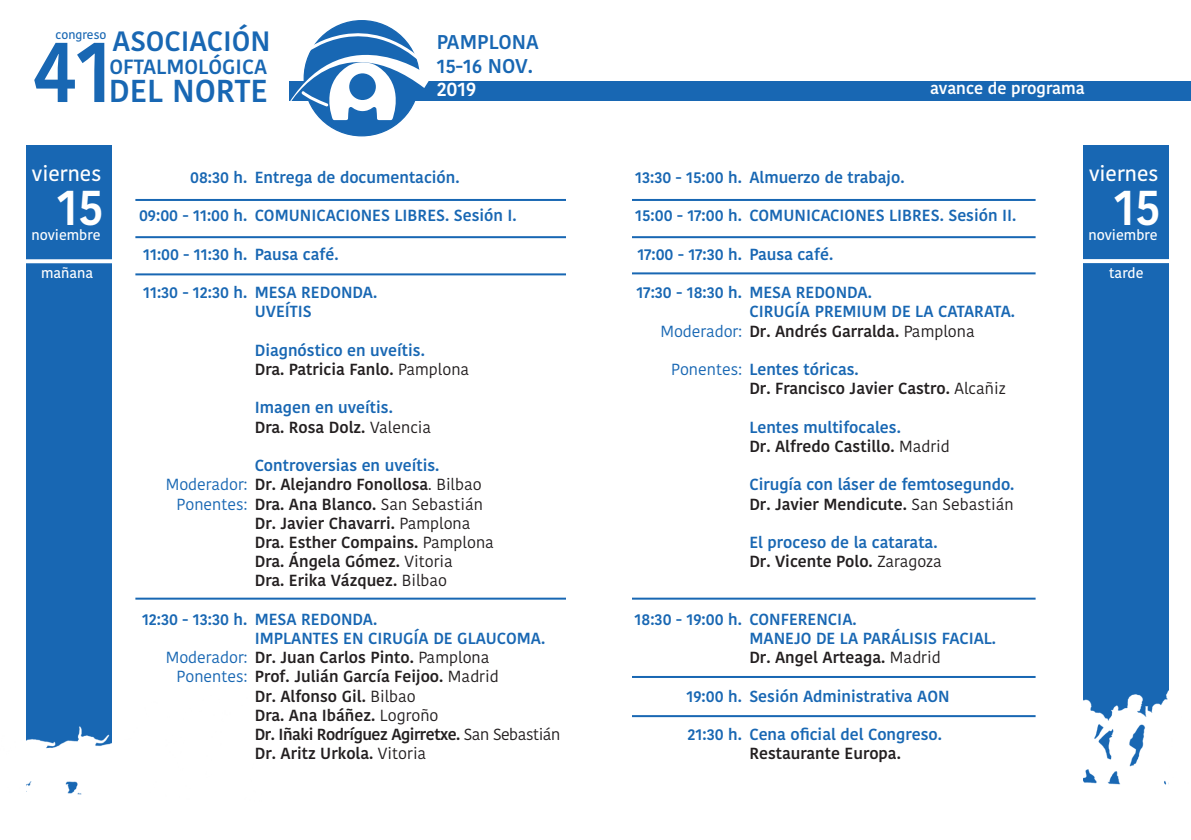
<style>
.page{position:relative;width:1191px;height:840px;background:#fff}
.page>*{position:absolute;margin:0;border:0;box-sizing:border-box;transform-origin:0 0}
.t1{font:600 89px "Kohinoor Bangla";color:#1867b3;scale:.94 1}
.t2{font:600 51.4px "Kohinoor Bangla";color:#fff;scale:.94 1}
.t3{font:600 31.6px "Kohinoor Bangla";color:#1867b3}
.t4{font:600 27.8px "Kohinoor Bangla";color:#1867b3}
.t5{font:500 20.8px "Kohinoor Bangla";color:#fff}
.t6{font:600 20.4px "Kohinoor Bangla";color:#1867b3}
.t7{font:600 19.8px/23.8px "Kohinoor Bangla";color:#1867b3}
.t8{font:600 19.8px "Kohinoor Bangla";color:#fff}
.t9{font:600 16.4px "Kohinoor Bangla";color:#fff}
.t10{font:600 16px/19.2px "Kohinoor Bangla";color:#1867b3}
.t11{font:600 16px/19.2px "Kohinoor Bangla";color:#231f20}
.t12{font:16px/19.2px "Kohinoor Bangla";color:#1867b3;text-align:right}
.t13{font:500 14.2px "Kohinoor Bangla";color:#fff}
.t14{font:500 12.2px "Kohinoor Bangla";color:#1867b3}
.s1{color:#231f20}
.s2{font-weight:400;color:#231f20}
.s3{color:#1867b3}
.s4{font-weight:400}
</style>
<div class="page">
<div style="left:26px;top:145px;width:85px;height:694px;background:#1867b3"></div>
<div style="left:1083px;top:145px;width:85px;height:694px;background:#1867b3"></div>
<div style="left:289px;top:81px;width:902px;height:19px;background:#1867b3"></div>
<img style="left:1083px;top:669px;width:86px;height:170px">
<img style="left:26px;top:683px;width:86px;height:156px">
<div style="left:304px;top:21px;width:115px;height:115px;background:#1867b3;border-radius:50%"></div>
<svg style="left:289px;top:20px;width:142px;height:100px"></svg>
<hr style="left:135px;top:199px;width:431px;height:2px;background:#1867b3">
<hr style="left:135px;top:236px;width:431px;height:2px;background:#1867b3">
<hr style="left:632px;top:199px;width:403px;height:2px;background:#1867b3">
<hr style="left:135px;top:273px;width:431px;height:2px;background:#1867b3">
<hr style="left:135px;top:597px;width:431px;height:2px;background:#1867b3">
<hr style="left:632px;top:236px;width:403px;height:2px;background:#1867b3">
<hr style="left:632px;top:272px;width:403px;height:2px;background:#1867b3">
<hr style="left:632px;top:597px;width:403px;height:2px;background:#1867b3">
<hr style="left:632px;top:675px;width:403px;height:2px;background:#1867b3">
<hr style="left:632px;top:714px;width:403px;height:2px;background:#1867b3">
<svg style="left:1083px;top:259px;width:86px;height:4px"></svg>
<svg style="left:26px;top:259px;width:86px;height:4px"></svg>
<p class="t14" style="left:56px;top:25px;width:52px">congreso</p>
<h3 class="t4" style="left:113px;top:18px;width:159px">ASOCIACIÓN</h3>
<p class="t6" style="left:110px;top:49px;width:159px">OFTALMOLÓGICA</p>
<h3 class="t3" style="left:109px;top:64px;width:160px">DEL NORTE</h3>
<h1 class="t1" style="left:33px;top:-4px;width:87px">41</h1>
<p class="t7" style="left:437px;top:29px;width:104px">PAMPLONA<br>15-16 NOV.</p>
<p class="t8" style="left:437px;top:73px;width:41px">2019</p>
<p class="t9" style="left:930px;top:74px;width:156px">avance de programa</p>
<h3 class="t5" style="left:32px;top:157px;width:71px">viernes</h3>
<h3 class="t5" style="left:1089px;top:157px;width:71px">viernes</h3>
<p class="t10" style="left:255px;top:167px;width:206px">Entrega de documentación.</p>
<p class="t10" style="left:255px;top:205px;width:263px">COMUNICACIONES LIBRES. Sesión I.</p>
<p class="t10" style="left:255px;top:244px;width:85px">Pausa café.</p>
<p class="t10" style="left:255px;top:282px;width:124px">MESA REDONDA.<br>UVEÍTIS</p>
<p class="t10" style="left:255px;top:340px;width:216px">Diagnóstico en uveítis.<br><span class="s1">Dra. Patricia Fanlo.</span> <span class="s2">Pamplona</span></p>
<p class="t10" style="left:255px;top:397px;width:178px">Imagen en uveítis.<br><span class="s1">Dra. Rosa Dolz.</span> <span class="s2">Valencia</span></p>
<p class="t11" style="left:255px;top:455px;width:241px"><span class="s3">Controversias en uveítis.<br></span>Dr. Alejandro Fonollosa<span class="s4">. Bilbao<br></span>Dra. Ana Blanco. <span class="s4">San Sebastián<br></span>Dr. Javier Chavarri. <span class="s4">Pamplona<br></span>Dra. Esther Compains. <span class="s4">Pamplona<br></span>Dra. Ángela Gómez. <span class="s4">Vitoria<br></span>Dra. Erika Vázquez. <span class="s4">Bilbao</span></p>
<p class="t11" style="left:255px;top:608px;width:307px"><span class="s3">MESA REDONDA.<br>IMPLANTES EN CIRUGÍA DE GLAUCOMA.<br></span>Dr. Juan Carlos Pinto. <span class="s4">Pamplona<br></span>Prof. Julián García Feijoo. <span class="s4">Madrid<br></span>Dr. Alfonso Gil. <span class="s4">Bilbao<br></span>Dra. Ana Ibáñez. <span class="s4">Logroño<br></span>Dr. Iñaki Rodríguez Agirretxe. <span class="s4">San Sebastián<br></span>Dr. Aritz Urkola. <span class="s4">Vitoria</span></p>
<p class="t10" style="left:749px;top:167px;width:157px">Almuerzo de trabajo.</p>
<p class="t10" style="left:749px;top:205px;width:268px">COMUNICACIONES LIBRES. Sesión II.</p>
<p class="t10" style="left:749px;top:244px;width:85px">Pausa café.</p>
<p class="t10" style="left:749px;top:282px;width:267px">MESA REDONDA.<br>CIRUGÍA PREMIUM DE LA CATARATA.<br><span class="s1">Dr. Andrés Garralda.</span> <span class="s2">Pamplona</span></p>
<p class="t11" style="left:749px;top:359px;width:258px"><span class="s3">Lentes tóricas.<br></span>Dr. Francisco Javier Castro. <span class="s4">Alcañiz</span></p>
<p class="t10" style="left:749px;top:416px;width:202px">Lentes multifocales.<br><span class="s1">Dr. Alfredo Castillo.</span> <span class="s2">Madrid</span></p>
<p class="t10" style="left:749px;top:474px;width:267px">Cirugía con láser de femtosegundo.<br><span class="s1">Dr. Javier Mendicute.</span> <span class="s2">San Sebastián</span></p>
<p class="t10" style="left:749px;top:532px;width:194px">El proceso de la catarata.<br><span class="s1">Dr. Vicente Polo.</span> <span class="s2">Zaragoza</span></p>
<p class="t10" style="left:190px;top:167px;width:59px">08:30 h.</p>
<p class="t10" style="left:139px;top:205px;width:110px">09:00 - 11:00 h.</p>
<p class="t10" style="left:143px;top:244px;width:106px">11:00 - 11:30 h.</p>
<p class="t10" style="left:143px;top:282px;width:106px">11:30 - 12:30 h.</p>
<p class="t10" style="left:635px;top:167px;width:108px">13:30 - 15:00 h.</p>
<p class="t10" style="left:635px;top:205px;width:108px">15:00 - 17:00 h.</p>
<p class="t10" style="left:637px;top:244px;width:106px">17:00 - 17:30 h.</p>
<p class="t10" style="left:636px;top:282px;width:107px">17:30 - 18:30 h.</p>
<p class="t12" style="left:660px;top:321px;width:83px">Moderador:</p>
<p class="t12" style="left:671px;top:359px;width:72px">Ponentes:</p>
<h2 class="t2" style="left:57px;top:163px;width:51px">15</h2>
<h2 class="t2" style="left:1114px;top:163px;width:51px">15</h2>
<p class="t13" style="left:32px;top:224px;width:71px">noviembre</p>
<p class="t13" style="left:41px;top:262px;width:54px">mañana</p>
<p class="t13" style="left:1109px;top:262px;width:36px">tarde</p>
<p class="t13" style="left:1088px;top:224px;width:71px">noviembre</p>
<p class="t12" style="left:166px;top:474px;width:83px">Moderador:<br>Ponentes:</p>
<p class="t10" style="left:142px;top:608px;width:107px">12:30 - 13:30 h.</p>
<p class="t12" style="left:166px;top:647px;width:83px">Moderador:<br>Ponentes:</p>
<p class="t10" style="left:634px;top:608px;width:109px">18:30 - 19:00 h.</p>
<p class="t10" style="left:749px;top:608px;width:248px">CONFERENCIA.<br>MANEJO DE LA PARÁLISIS FACIAL.<br><span class="s1">Dr. Angel Arteaga.</span> <span class="s2">Madrid</span></p>
<p class="t10" style="left:749px;top:685px;width:202px">Sesión Administrativa AON</p>
<p class="t10" style="left:749px;top:724px;width:194px">Cena oficial del Congreso.</p>
<p class="t11" style="left:749px;top:743px;width:153px">Restaurante Europa.</p>
<p class="t10" style="left:686px;top:685px;width:57px">19:00 h.</p>
<p class="t10" style="left:687px;top:724px;width:56px">21:30 h.</p>
</div>
